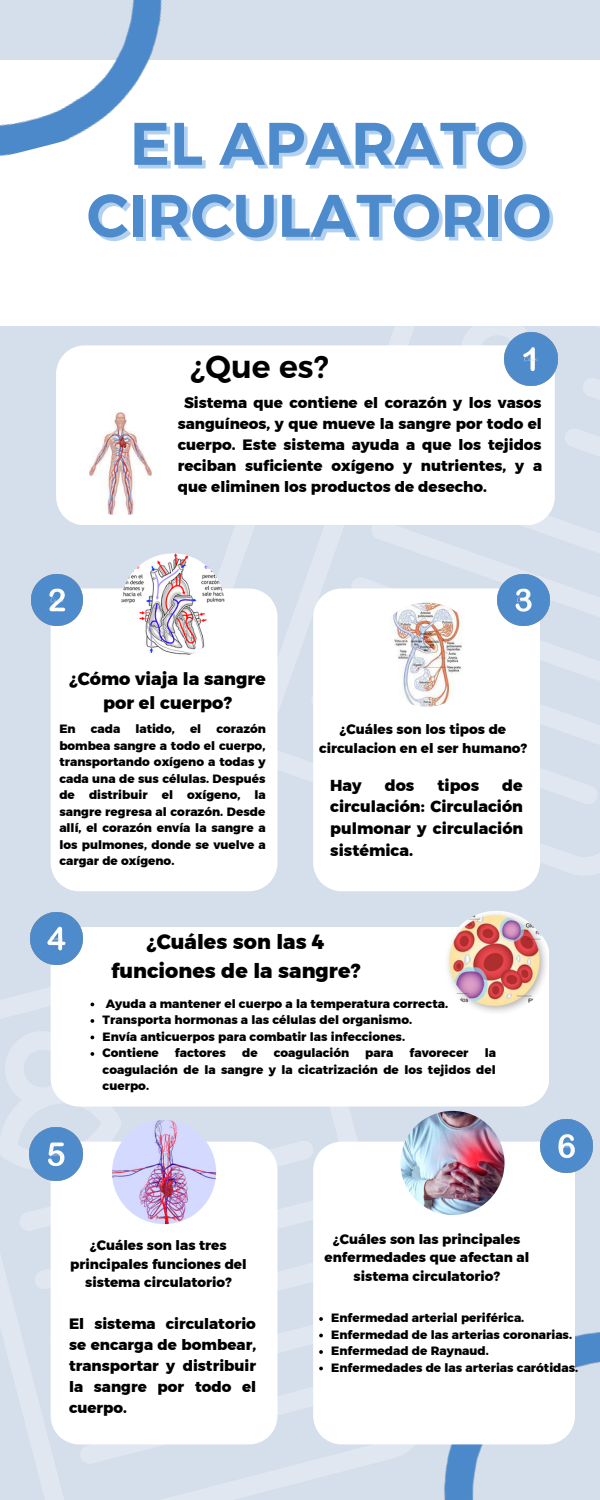
<style>
.page{position:relative;width:600px;height:1500px;background:#d5deeb}
.page>*{position:absolute;margin:0;border:0;box-sizing:border-box;transform-origin:0 0}
.t1{font:700 60px/72px "Kief Montaser Semi";color:#4d8bcd;text-align:center}
.t2{font:700 31.5px "Kief Montaser Semi";color:#000}
.t3{font:700 20.5px/28.5px "Kief Montaser Extra";color:#000;text-align:center}
.t4{font:700 17.5px/24px "Kief Montaser Extra";color:#000;text-align:center}
.t5{font:700 15.8px/21.8px "Kief Montaser Extra";color:#000;text-align:justify}
.t6{font:700 15px/21px "Kief Montaser Extra";color:#000;text-align:justify}
.t7{font:700 13.5px/18.8px "Kief Montaser Extra";color:#000;text-align:center}
.t8{font:700 12px/16.5px "Kief Montaser Extra";color:#000;text-align:justify}
</style>
<div class="page">
<svg style="left:217px;top:525px;width:383px;height:350px"></svg>
<svg style="left:309px;top:326px;width:291px;height:481px"></svg>
<div style="left:56px;top:345px;width:499px;height:180px;background:#fff"></div>
<img style="left:437px;top:1332px;width:163px;height:168px">
<svg style="left:0;top:964px;width:437px;height:536px"></svg>
<div style="left:51px;top:588px;width:226px;height:303px;background:#fff"></div>
<div style="left:313px;top:588px;width:227px;height:303px;background:#fff"></div>
<div style="left:51px;top:927px;width:498px;height:180px;background:#fff"></div>
<div style="left:376px;top:1142px;width:199px;height:302px;background:#fff"></div>
<img style="left:444px;top:911px;width:104px;height:104px;border-radius:50%">
<img style="left:375px;top:603px;width:104px;height:104px;border-radius:50%">
<img style="left:121px;top:553px;width:104px;height:104px;border-radius:50%">
<img style="left:400px;top:1111px;width:105px;height:104px;border-radius:50%">
<div style="left:0;top:60px;width:600px;height:266px;background:#fff"></div>
<img style="left:69px;top:411px;width:104px;height:104px;border-radius:50%">
<img style="left:0;top:0;width:191px;height:168px">
<img style="left:505px;top:333px;width:52px;height:52px">
<img style="left:31px;top:574px;width:52px;height:52px">
<img style="left:497px;top:574px;width:52px;height:52px">
<img style="left:30px;top:913px;width:52px;height:51px">
<img style="left:540px;top:1120px;width:52px;height:52px">
<svg style="left:90px;top:1003px;width:4px;height:3px"></svg>
<svg style="left:0;top:1016px;width:376px;height:450px"></svg>
<p class="t1" style="left:87px;top:107px;width:466px">EL APARATO<br>CIRCULATORIO</p>
<p class="t2" style="left:191px;top:347px;width:139px">¿Que es?</p>
<p class="t6" style="left:178px;top:393px;width:366px;text-indent:6px">Sistema que contiene el corazón y los vasos sanguíneos, y que mueve la sangre por todo el cuerpo. Este sistema ayuda a que los tejidos reciban suficiente oxígeno y nutrientes, y a que eliminen los productos de desecho.</p>
<p class="t4" style="left:69px;top:667px;width:198px">¿Cómo viaja la sangre por el cuerpo?</p>
<p class="t8" style="left:59px;top:721px;width:18px">En</p>
<p class="t8" style="left:91px;top:721px;width:31px">cada</p>
<p class="t8" style="left:135px;top:721px;width:41px">latido,</p>
<p class="t8" style="left:190px;top:721px;width:13px">el</p>
<p class="t8" style="left:59px;top:721px;width:208px;text-indent:157px">corazón bombea sangre a todo el cuerpo, transportando oxígeno a todas y cada una de sus células. Después de distribuir el oxígeno, la sangre regresa al corazón. Desde allí, el corazón envía la sangre a los pulmones, donde se vuelve a cargar de oxígeno.</p>
<p class="t7" style="left:319px;top:720px;width:209px">¿Cuáles son los tipos de circulacion en el ser humano?</p>
<p class="t5" style="left:330px;top:774px;width:33px">Hay</p>
<p class="t5" style="left:385px;top:774px;width:31px">dos</p>
<p class="t5" style="left:437px;top:774px;width:43px">tipos</p>
<p class="t5" style="left:330px;top:774px;width:195px;text-indent:172px">de circulación: Circulación pulmonar y circulación sistémica.</p>
<p class="t3" style="left:111px;top:928px;width:251px">¿Cuáles son las 4 funciones de la sangre?</p>
<p class="t8" style="left:106px;top:995px;width:344px">Ayuda a mantener el cuerpo a la temperatura correcta.</p>
<p class="t8" style="left:103px;top:1012px;width:311px">Transporta hormonas a las células del organismo.</p>
<p class="t8" style="left:103px;top:1028px;width:304px">Envía anticuerpos para combatir las infecciones.</p>
<p class="t8" style="left:103px;top:1045px;width:58px">Contiene</p>
<p class="t8" style="left:175px;top:1045px;width:53px">factores</p>
<p class="t8" style="left:242px;top:1045px;width:17px">de</p>
<p class="t8" style="left:274px;top:1045px;width:77px">coagulación</p>
<p class="t8" style="left:365px;top:1045px;width:30px">para</p>
<p class="t8" style="left:410px;top:1045px;width:61px">favorecer</p>
<p class="t8" style="left:103px;top:1045px;width:395px;text-indent:382px">la coagulación de la sangre y la cicatrización de los tejidos del cuerpo.</p>
<p class="t7" style="left:70px;top:1236px;width:178px">¿Cuáles son las tres principales funciones del sistema circulatorio?</p>
<p class="t6" style="left:69px;top:1313px;width:189px">El sistema circulatorio se encarga de bombear, transportar y distribuir la sangre por todo el cuerpo.</p>
<p class="t7" style="left:325px;top:1229px;width:206px">¿Cuáles son las principales enfermedades que afectan al sistema circulatorio?</p>
<p class="t8" style="left:331px;top:1310px;width:195px">Enfermedad arterial periférica.</p>
<p class="t8" style="left:331px;top:1326px;width:242px">Enfermedad de las arterias coronarias.</p>
<p class="t8" style="left:331px;top:1343px;width:159px">Enfermedad de Raynaud.</p>
<p class="t8" style="left:331px;top:1359px;width:248px">Enfermedades de las arterias carótidas.</p>
</div>
